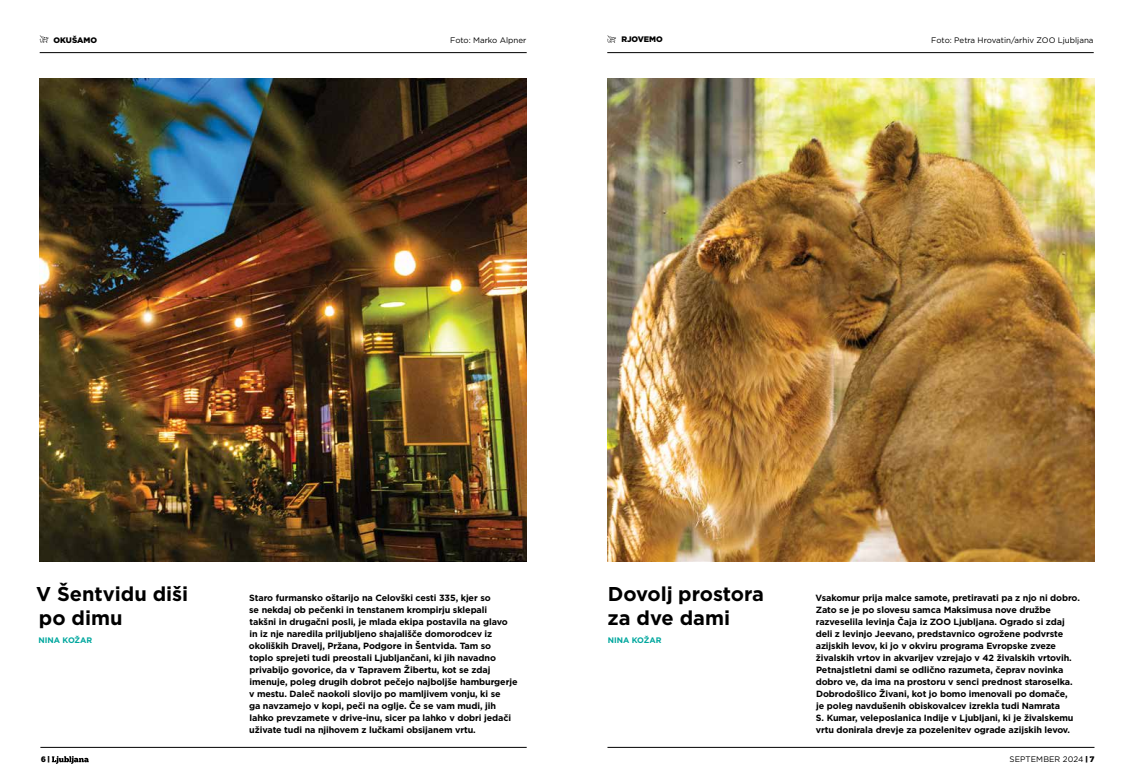
<style>
.page{position:relative;width:1134px;height:780px;background:#fff}
.page>*{position:absolute;margin:0;border:0;box-sizing:border-box;transform-origin:0 0}
.t1{font:700 20px/24px "Gotham";color:#000}
.t2{font:700 9px/12px "Gotham";letter-spacing:-.01em;color:#000}
.t3{font:8px "Gotham";color:#000}
.t4{font:700 8px "Gotham";color:#00a79e}
.t5{font:900 8px "Gotham";color:#000}
.t6{font:8px "Chunk Five Ex";color:#000}
.s1{font-family:"Chunk Five Ex"}
</style>
<div class="page">
<hr style="left:40px;top:52px;width:487px;height:1px;background:#000">
<hr style="left:607px;top:52px;width:487px;height:1px;background:#000">
<hr style="left:40px;top:747px;width:487px;height:1px;background:#000">
<hr style="left:607px;top:747px;width:487px;height:1px;background:#000">
<svg style="left:52px;top:756px;width:37px;height:7px"></svg>
<svg style="left:40px;top:35px;width:9px;height:8px"></svg>
<svg style="left:607px;top:35px;width:9px;height:8px"></svg>
<img style="left:40px;top:78px;width:487px;height:483px">
<img style="left:608px;top:78px;width:486px;height:483px">
<p class="t5" style="left:54px;top:35px;width:45px">OKUŠAMO</p>
<p class="t3" style="left:450px;top:35px;width:78px">Foto: Marko Alpner</p>
<p class="t5" style="left:621px;top:34px;width:43px">RJOVEMO</p>
<p class="t3" style="left:931px;top:35px;width:164px">Foto: Petra Hrovatin/arhiv ZOO Ljubljana</p>
<h1 class="t1" style="left:36px;top:581px;width:154px">V Šentvidu diši po dimu</h1>
<p class="t2" style="left:249px;top:592px;width:270px">Staro furmansko oštarijo na Celovški cesti 335, kjer so<br>se nekdaj ob pečenki in tenstanem krompirju sklepali<br>takšni in drugačni posli, je mlada ekipa postavila na glavo in iz nje naredila priljubljeno shajališče domorodcev iz okoliških Dravelj, Pržana, Podgore in Šentvida. Tam so<br>toplo sprejeti tudi preostali Ljubljančani, ki jih navadno privabijo govorice, da v Tapravem Žibertu, kot se zdaj imenuje, poleg drugih dobrot pečejo najboljše hamburgerje v mestu. Daleč naokoli slovijo po mamljivem vonju, ki se<br>ga navzamejo v kopi, peči na oglje. Če se vam mudi, jih lahko prevzamete v drive-inu, sicer pa lahko v dobri jedači uživate tudi na njihovem z lučkami obsijanem vrtu.</p>
<p class="t4" style="left:39px;top:634px;width:55px">NINA KOŽAR</p>
<h1 class="t1" style="left:607px;top:581px;width:158px">Dovolj prostora za dve dami</h1>
<p class="t2" style="left:815px;top:592px;width:266px">Vsakomur prija malce samote, pretiravati pa z njo ni dobro.<br>Zato se je po slovesu samca Maksimusa nove družbe razveselila levinja Čaja iz ZOO Ljubljana. Ogrado si zdaj deli z levinjo Jeevano, predstavnico ogrožene podvrste azijskih levov, ki jo v okviru programa Evropske zveze živalskih vrtov in akvarijev vzrejajo v 42 živalskih vrtovih.<br>Petnajstletni dami se odlično razumeta, čeprav novinka dobro ve, da ima na prostoru v senci prednost staroselka.<br>Dobrodošlico Živani, kot jo bomo imenovali po domače,<br>je poleg navdušenih obiskovalcev izrekla tudi Namrata<br>S. Kumar, veleposlanica Indije v Ljubljani, ki je živalskemu vrtu donirala drevje za pozelenitev ograde azijskih levov.</p>
<p class="t4" style="left:608px;top:634px;width:55px">NINA KOŽAR</p>
<p class="t6" style="left:41px;top:753px;width:10px">6 |</p>
<p class="t3" style="left:1009px;top:753px;width:86px">SEPTEMBER 2024 <span class="s1">| 7</span></p>
</div>
